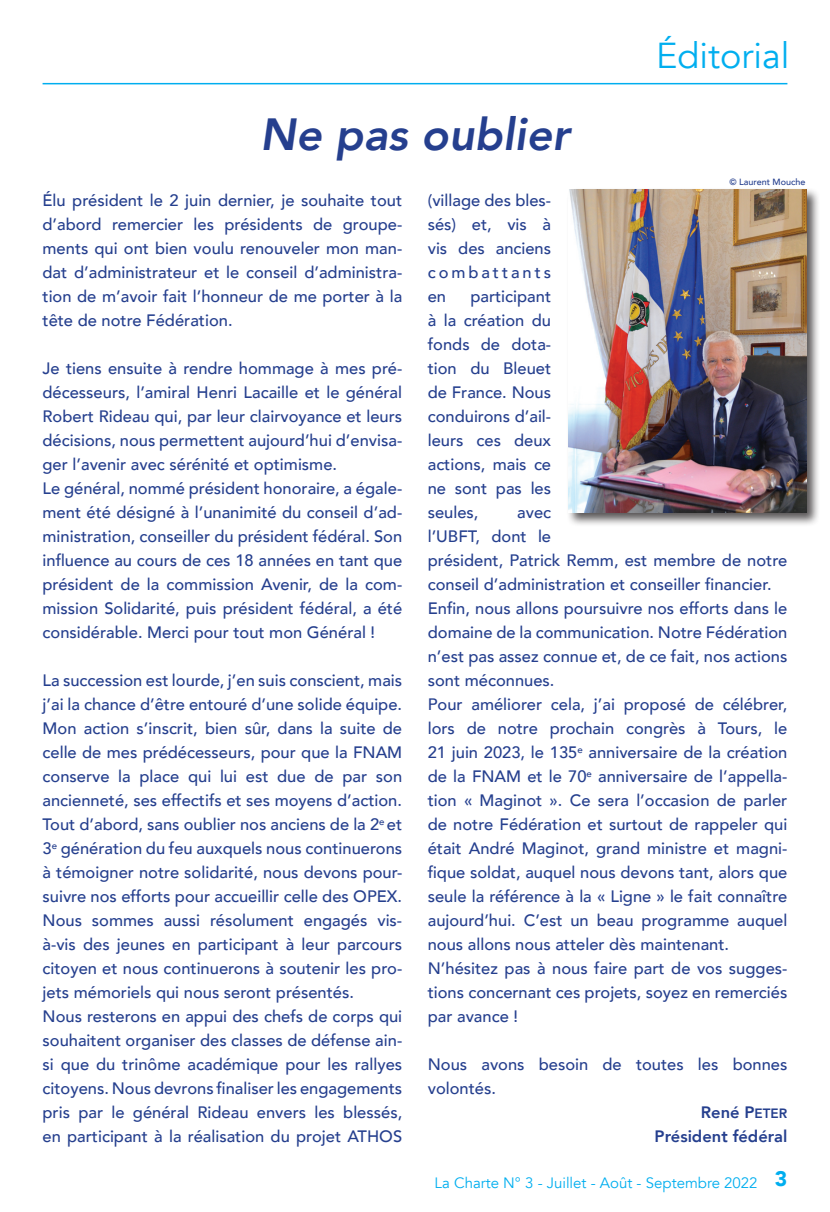
<style>
.page{position:relative;width:830px;height:1212px;background:#fff}
.page>*{position:absolute;margin:0;border:0;box-sizing:border-box;transform-origin:0 0}
.t1{font:italic 800 45px "Avenir";color:#253f8e}
.t2{font:36px "Avenir";color:#00aeef}
.t3{font:900 21px "Avenir";color:#00aeef}
.t4{font:500 16.5px/24px "Avenir";color:#253f8e;text-align:justify}
.t5{font:800 16.5px "Avenir";color:#253f8e}
.t6{font:15px "Avenir";color:#00aeef}
.t7{font:500 9px "Avenir";color:#253f8e}
.s1{font-size:13.5px}
</style>
<div class="page">
<hr style="left:43px;top:83px;width:744px;height:1px;background:#00aeef">
<div style="left:565px;top:187px;width:255px;height:339px;background:#231f20;opacity:.75"></div>
<img style="left:568px;top:190px;width:238px;height:322px">
<h2 class="t2" style="left:656px;top:34px;width:135px">Éditorial</h2>
<h1 class="t1" style="left:260px;top:108px;width:311px">Ne pas oublier</h1>
<p class="t4" style="left:43px;top:187px;width:361px">Élu président le 2 juin dernier, je souhaite tout d’abord remercier les présidents de groupe&shy;ments qui ont bien voulu renouveler mon man&shy;dat d’administrateur et le conseil d’administra&shy;tion de m’avoir fait l’honneur de me porter à la tête de notre Fédération.</p>
<p class="t4" style="left:43px;top:355px;width:361px;text-align:left">Je tiens ensuite à rendre hommage à mes pré&shy;décesseurs, l’amiral Henri Lacaille et le général Robert Rideau qui, par leur clairvoyance et leurs décisions, nous permettent aujourd’hui d’envisa&shy;ger l’avenir avec sérénité et optimisme.<br>Le général, nommé président honoraire, a égale&shy;ment été désigné à l’unanimité du conseil d’ad&shy;ministration, conseiller du président fédéral. Son influence au cours de ces 18 années en tant que président de la commission Avenir, de la com&shy;mission Solidarité, puis président fédéral, a été considérable. Merci pour tout mon Général !</p>
<p class="t4" style="left:43px;top:667px;width:361px;text-align:left">La succession est lourde, j’en suis conscient, mais j’ai la chance d’être entouré d’une solide équipe.<br>Mon action s’inscrit, bien sûr, dans la suite de celle de mes prédécesseurs, pour que la FNAM conserve la place qui lui est due de par son ancienneté, ses effectifs et ses moyens d’action.<br>Tout d’abord, sans oublier nos anciens de la 2<sup>e</sup> et 3<sup>e</sup> génération du feu auxquels nous continuerons à témoigner notre solidarité, nous devons pour&shy;suivre nos efforts pour accueillir celle des OPEX.<br>Nous sommes aussi résolument engagés vis&shy;à-vis des jeunes en participant à leur parcours citoyen et nous continuerons à soutenir les pro&shy;jets mémoriels qui nous seront présentés.<br>Nous resterons en appui des chefs de corps qui souhaitent organiser des classes de défense ain&shy;si que du trinôme académique pour les rallyes citoyens. Nous devrons finaliser les engagements pris par le général Rideau envers les blessés, en participant à la réalisation du projet ATHOS</p>
<p class="t7" style="left:729px;top:174px;width:77px">© Laurent Mouche</p>
<p class="t4" style="left:427px;top:187px;width:125px">(village des bles&shy;sés) et, vis à vis des anciens combattants en</p>
<p class="t4" style="left:427px;top:283px;width:125px;text-indent:43px">participant à la création du fonds de dota&shy;tion du Bleuet de France. Nous conduirons d’ail&shy;leurs ces deux actions, mais ce ne sont pas les seules,</p>
<p class="t4" style="left:427px;top:499px;width:361px;text-align:left;text-indent:89px">avec<br>l’UBFT, dont le<br>président, Patrick Remm, est membre de notre conseil d’administration et conseiller financier.<br>Enfin, nous allons poursuivre nos efforts dans le domaine de la communication. Notre Fédération n’est pas assez connue et, de ce fait, nos actions sont méconnues.<br>Pour améliorer cela, j’ai proposé de célébrer, lors de notre prochain congrès à Tours, le 21 juin 2023, le 135<sup>e</sup> anniversaire de la création de la FNAM et le 70<sup>e</sup> anniversaire de l’appella&shy;tion « Maginot ». Ce sera l’occasion de parler de notre Fédération et surtout de rappeler qui était André Maginot, grand ministre et magni&shy;fique soldat, auquel nous devons tant, alors que seule la référence à la « Ligne » le fait connaître aujourd’hui. C’est un beau programme auquel nous allons nous atteler dès maintenant.<br>N’hésitez pas à nous faire part de vos sugges&shy;tions concernant ces projets, soyez en remerciés par avance !</p>
<p class="t4" style="left:427px;top:1051px;width:361px">Nous avons besoin de toutes les bonnes</p>
<p class="t4" style="left:427px;top:1075px;width:70px">volontés.</p>
<p class="t5" style="left:700px;top:1099px;width:88px">René P<span class="s1">ETER</span></p>
<p class="t5" style="left:654px;top:1123px;width:134px">Président fédéral</p>
<p class="t6" style="left:434px;top:1173px;width:324px">La Charte N° 3 - Juillet - Août - Septembre 2022</p>
<p class="t3" style="left:774px;top:1161px;width:14px">3</p>
</div>
